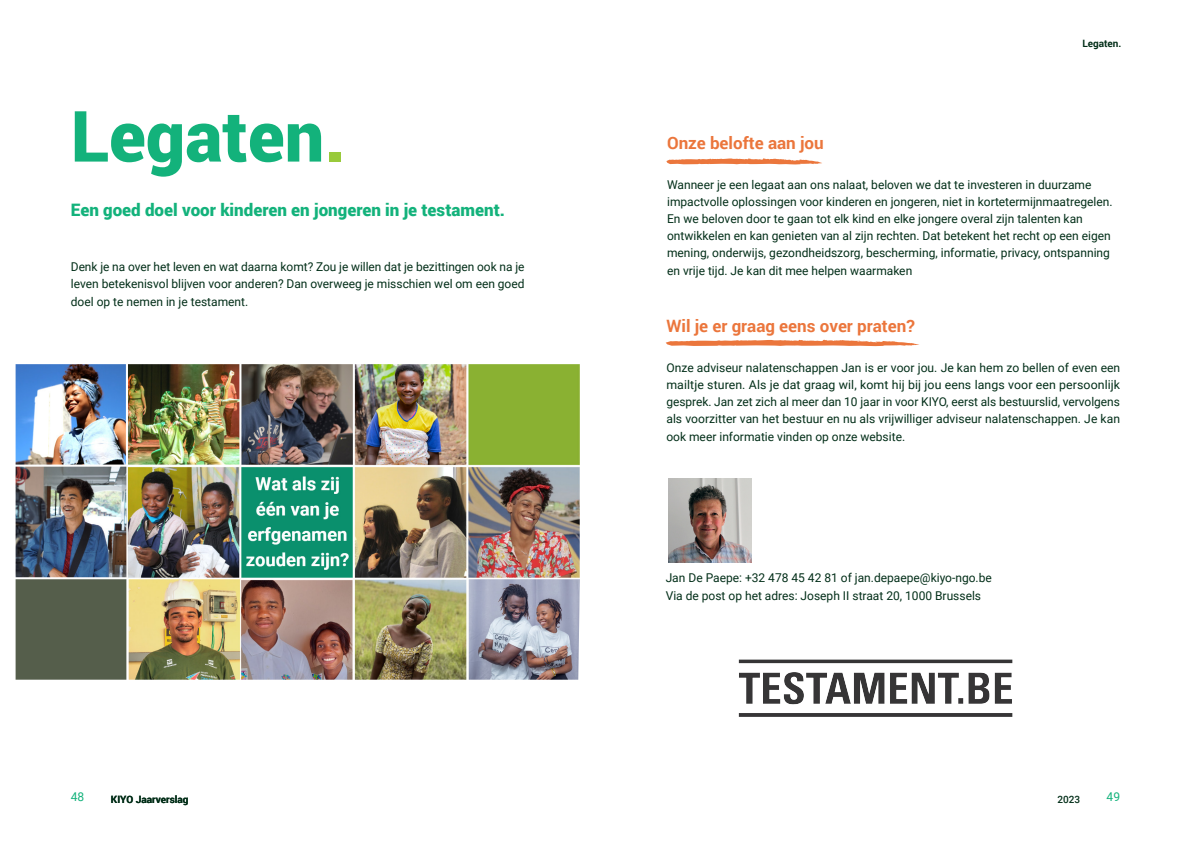
<style>
.page{position:relative;width:1191px;height:842px;background:#fff}
.page>*{position:absolute;margin:0;border:0;box-sizing:border-box;transform-origin:0 0}
.t1{font:900 70.7px "Roboto";color:#13b27b}
.t2{font:900 17.2px "Roboto";color:#13b27b}
.H3_-_Oranje{font:700 17px "Roboto";color:#eb763c}
.H3_-_Oranje-2{font:12.1px/17.2px "Roboto";color:#022e18;text-align:justify}
.t3{font:12.1px "Roboto";color:#13b27b}
.t4{font:700 10.1px "Roboto";color:#022e18}
.t5{font:500 10.1px "Roboto";color:#022e18}
.s1{color:#99ca3b}
</style>
<div class="page">
<img style="left:16px;top:364px;width:564px;height:316px">
<svg style="left:666px;top:158px;width:156px;height:7px"></svg>
<svg style="left:665px;top:340px;width:254px;height:7px"></svg>
<img style="left:668px;top:479px;width:83px;height:83px">
<img style="left:738px;top:659px;width:275px;height:58px">
<h1 class="t1" style="left:71px;top:86px;width:276px">Legaten<span class="s1">.</span></h1>
<h2 class="t2" style="left:71px;top:198px;width:435px">Een goed doel voor kinderen en jongeren in je testament.</h2>
<p class="H3_-_Oranje-2" style="left:71px;top:257px;width:455px;line-height:17.5px">Denk je na over het leven en wat daarna komt? Zou je willen dat je bezittingen ook na je leven betekenisvol blijven voor anderen? Dan overweeg je misschien wel om een goed doel op te nemen in je testament.</p>
<p class="t4" style="left:1082px;top:37px;width:41px">Legaten.</p>
<p class="H3_-_Oranje" style="left:667px;top:131px;width:158px">Onze belofte aan jou</p>
<p class="H3_-_Oranje-2" style="left:667px;top:175px;width:447px;text-align:left">Wanneer je een legaat aan ons nalaat, beloven we dat te investeren in duurzame impactvolle oplossingen voor kinderen en jongeren, niet in kortetermijnmaatregelen.<br>En we beloven door te gaan tot elk kind en elke jongere overal zijn talenten kan ontwikkelen en kan genieten van al zijn rechten. Dat betekent het recht op een eigen mening, onderwijs, gezondheidszorg, bescherming, informatie, privacy, ontspanning en vrije tijd. Je kan dit mee helpen waarmaken</p>
<p class="H3_-_Oranje" style="left:666px;top:314px;width:250px">Wil je er graag eens over praten?</p>
<p class="H3_-_Oranje-2" style="left:666px;top:359px;width:455px">Onze adviseur nalatenschappen Jan is er voor jou. Je kan hem zo bellen of even een mailtje sturen. Als je dat graag wil, komt hij bij jou eens langs voor een persoonlijk gesprek. Jan zet zich al meer dan 10 jaar in voor KIYO, eerst als bestuurslid, vervolgens als voorzitter van het bestuur en nu als vrijwilliger adviseur nalatenschappen. Je kan ook meer informatie vinden op onze website.</p>
<p class="H3_-_Oranje-2" style="left:665px;top:568px;width:328px;line-height:18px">Jan De Paepe: +32 478 45 42 81 of jan.depaepe@kiyo-ngo.be<br>Via de post op het adres: Joseph II straat 20, 1000 Brussels</p>
<p class="t3" style="left:71px;top:789px;width:15px">48</p>
<p class="t4" style="left:111px;top:792px;width:79px">KIYO Jaarverslag</p>
<p class="t5" style="left:1057px;top:792px;width:24px">2023</p>
<p class="t3" style="left:1106px;top:789px;width:15px">49</p>
</div>
